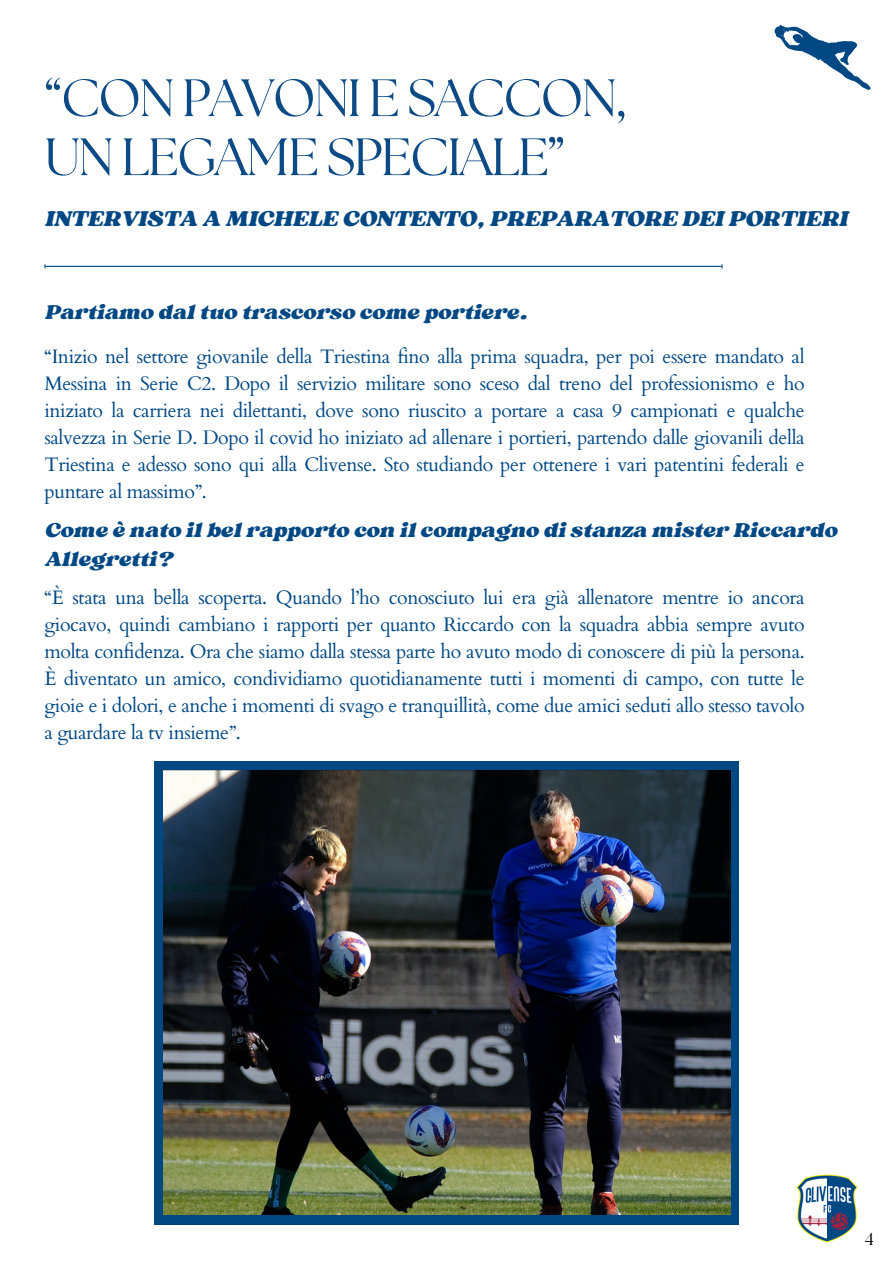
<style>
.page{position:relative;width:894px;height:1264px;background:#fff}
.page>*{position:absolute;margin:0;border:0;box-sizing:border-box;transform-origin:0 0}
.t1{font:52.5px/58.9px "The Seasons";letter-spacing:-.035em;color:#0b4a85}
.t2{font:italic 22.5px "Sergio Trendy";color:#004884}
.t3{font:italic 21px/29.2px "Sergio Trendy";color:#004884}
.t4{font:19.5px/27px "Cardo";letter-spacing:-.02em;color:#004884;text-align:justify}
.t5{font:17.55px "The Seasons";color:#000001}
</style>
<div class="page">
<hr style="left:45px;top:266px;width:676px;height:1px;background:#004884">
<img style="left:796px;top:1174px;width:62px;height:68px">
<svg style="left:774px;top:24px;width:97px;height:66px"></svg>
<div style="left:154px;top:760px;width:585px;height:464px;background:#004884"></div>
<img style="left:163px;top:770px;width:567px;height:444px">
<h2 class="t1" style="left:44px;top:72px;width:584px">“CON PAVONI E SACCON,<br>UN LEGAME SPECIALE”</h2>
<h3 class="t2" style="left:44px;top:205px;width:804px">INTERVISTA A MICHELE CONTENTO, PREPARATORE DEI PORTIERI</h3>
<p class="t3" style="left:44px;top:297px;width:484px">Partiamo dal tuo trascorso come portiere.</p>
<h3 class="t4" style="left:44px;top:344px;width:761px">“Inizio nel settore giovanile della Triestina fino alla prima squadra, per poi essere mandato al Messina in Serie C2. Dopo il servizio militare sono sceso dal treno del professionismo e ho iniziato la carriera nei dilettanti, dove sono riuscito a portare a casa 9 campionati e qualche salvezza in Serie D. Dopo il covid ho iniziato ad allenare i portieri, partendo dalle giovanili della Triestina e adesso sono qui alla Clivense. Sto studiando per ottenere i vari patentini federali e puntare al massimo”.</h3>
<p class="t3" style="left:44px;top:515px;width:793px">Come è nato il bel rapporto con il compagno di stanza mister Riccardo<br>Allegretti?</p>
<h1 class="t4" style="left:44px;top:584px;width:761px">“È stata una bella scoperta. Quando l’ho conosciuto lui era già allenatore mentre io ancora giocavo, quindi cambiano i rapporti per quanto Riccardo con la squadra abbia sempre avuto molta confidenza. Ora che siamo dalla stessa parte ho avuto modo di conoscere di più la persona.<br>È diventato un amico, condividiamo quotidianamente tutti i momenti di campo, con tutte le gioie e i dolori, e anche i momenti di svago e tranquillità, come due amici seduti allo stesso tavolo a guardare la tv insieme”.</h1>
<p class="t5" style="left:864px;top:1230px;width:10px">4</p>
</div>
